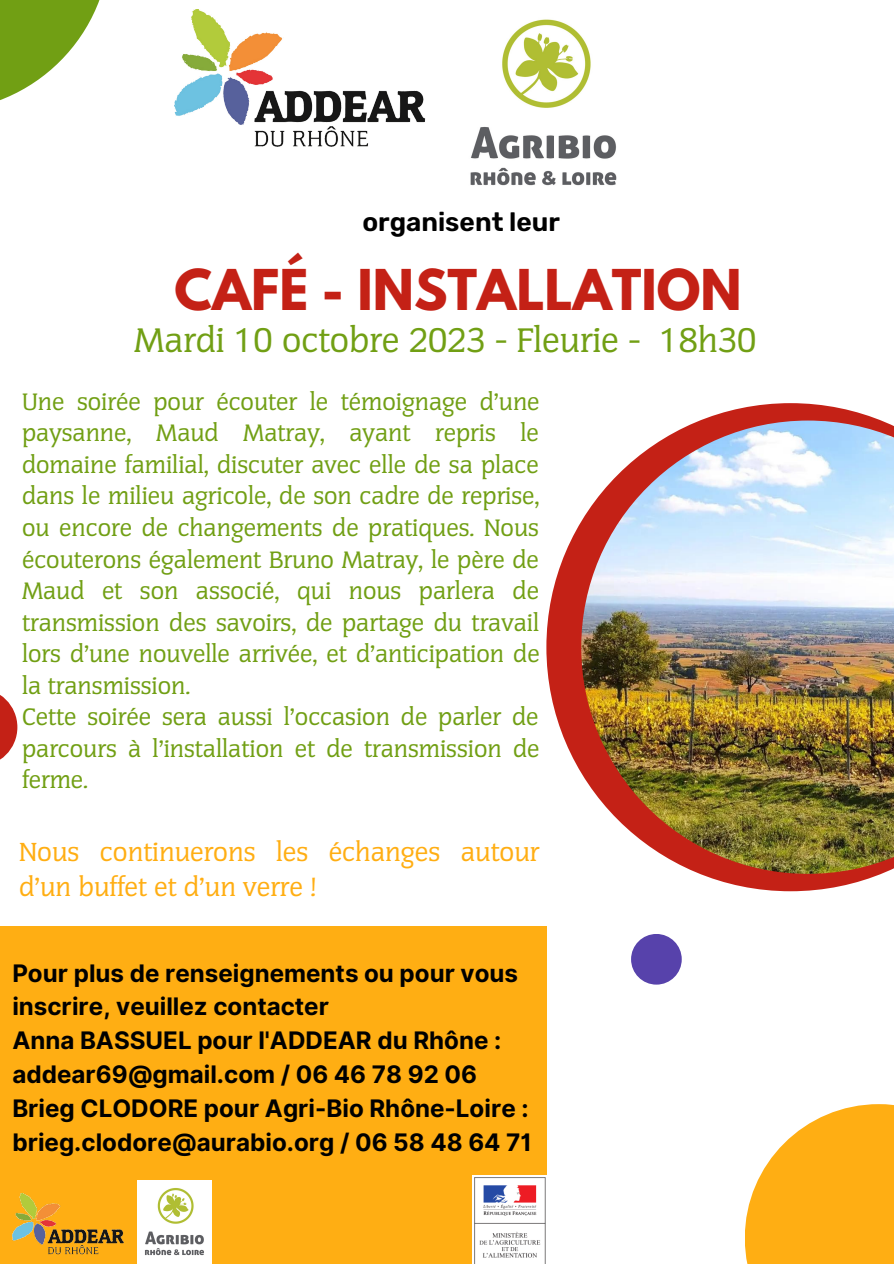
<style>
.page{position:relative;width:894px;height:1264px;background:#fff}
.page>*{position:absolute;margin:0;border:0;box-sizing:border-box;transform-origin:0 0}
.t1{font:700 49.8px "League Spartan";color:#c42116}
.t2{font:32.7px "Congress";color:#719f14}
.t3{font:600 26.25px "Rubik";color:#000}
.t4{font:25.05px/35px "Congress";color:#ffae13}
.t5{font:700 24.15px/33.8px "Inter";color:#000}
.t6{font:22.8px/31.5px "Congress";color:#719f14;text-align:justify}
</style>
<div class="page">
<svg style="left:546px;top:403px;width:337px;height:488px"></svg>
<svg style="left:0;top:695px;width:17px;height:65px"></svg>
<div style="left:631px;top:933px;width:50px;height:51px;background:#5742ab;border-radius:50%"></div>
<svg style="left:0;top:0;width:100px;height:100px;fill:#719f14"></svg>
<svg style="left:745px;top:1104px;width:148px;height:159px;fill:#ffae13"></svg>
<img style="left:581px;top:420px;width:312px;height:453px">
<div style="left:0;top:925px;width:546px;height:338px;background:#ffae13"></div>
<img style="left:174px;top:9px;width:252px;height:138px">
<img style="left:470px;top:19px;width:147px;height:167px">
<img style="left:473px;top:1175px;width:73px;height:88px">
<img style="left:12px;top:1193px;width:112px;height:62px">
<img style="left:137px;top:1180px;width:74px;height:83px">
<p class="t3" style="left:362px;top:206px;width:199px">organisent leur</p>
<p class="t1" style="left:174px;top:265px;width:568px">CAFÉ - INSTALLATION</p>
<p class="t2" style="left:134px;top:320px;width:623px">Mardi 10 octobre 2023 - Fleurie - 18h30</p>
<p class="t6" style="left:22px;top:386px;width:519px">Une soirée pour écouter le témoignage d'une paysanne, Maud Matray, ayant repris le domaine familial, discuter avec elle de sa place dans le milieu agricole, de son cadre de reprise, ou encore de changements de pratiques. Nous écouterons également Bruno Matray, le père de Maud et son associé, qui nous parlera de transmission des savoirs, de partage du travail lors d'une nouvelle arrivée, et d'anticipation de la transmission.</p>
<p class="t6" style="left:22px;top:702px;width:518px">Cette soirée sera aussi l'occasion de parler de parcours à l'installation et de transmission de ferme.</p>
<p class="t4" style="left:19px;top:834px;width:521px">Nous continuerons les échanges autour d’un buffet et d'un verre !</p>
<p class="t5" style="left:12px;top:956px;width:507px">Pour plus de renseignements ou pour vous inscrire, veuillez contacter</p>
<p class="t5" style="left:12px;top:1023px;width:490px">Anna BASSUEL pour l'ADDEAR du Rhône : addear69@gmail.com / 06 46 78 92 06</p>
<p class="t5" style="left:12px;top:1091px;width:521px">Brieg CLODORE pour Agri-Bio Rhône-Loire : brieg.clodore@aurabio.org / 06 58 48 64 71</p>
</div>
